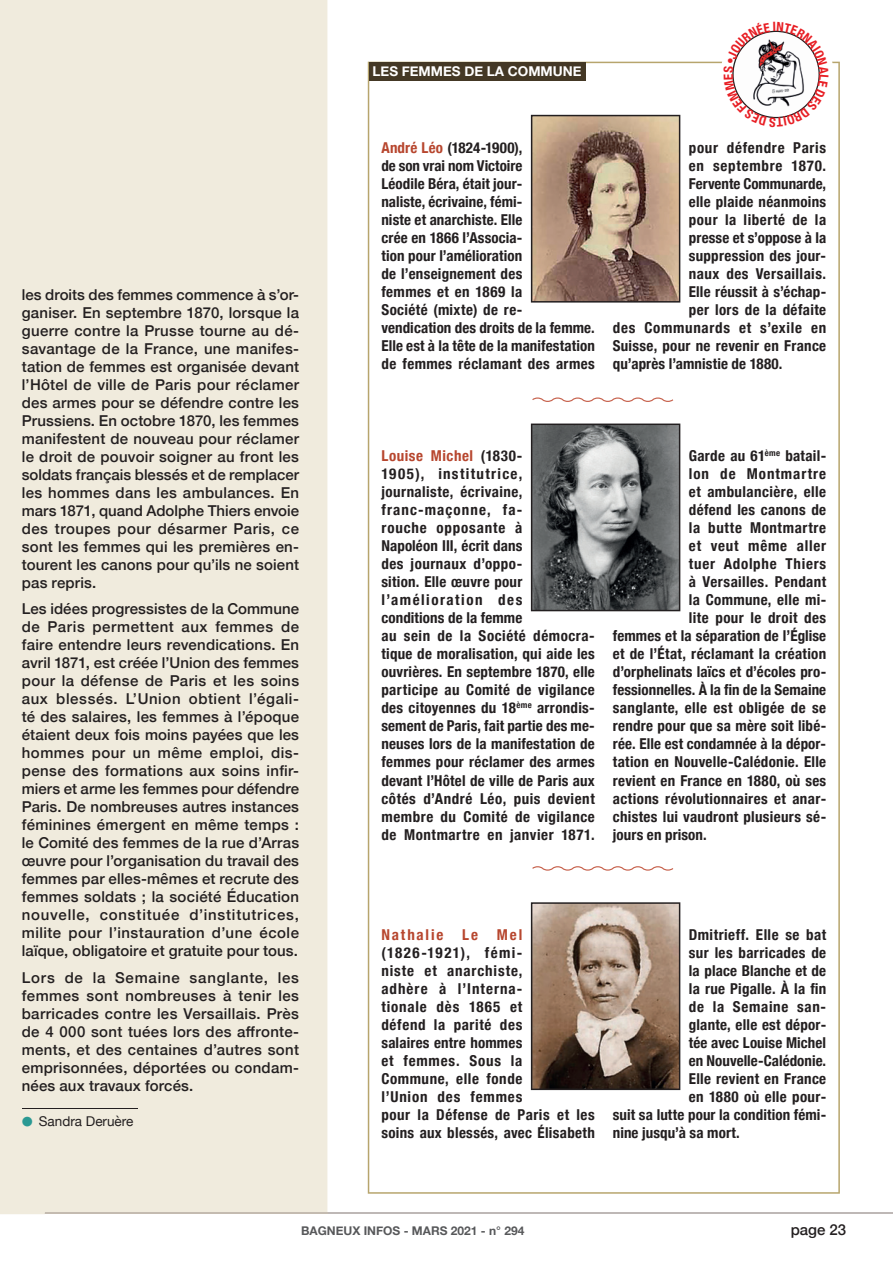
<style>
.page{position:relative;width:893px;height:1263px;background:#fff}
.page>*{position:absolute;margin:0;border:0;box-sizing:border-box;transform-origin:0 0}
.t1{font:700 condensed 15px/18px "Helvetica Neue";letter-spacing:.02em;color:#231f20}
.t2{font:500 15px/18px "Helvetica Neue";letter-spacing:.01em;color:#231f20;text-align:justify}
.t3{font:700 condensed 15px/18px "Helvetica Neue";letter-spacing:.045em;color:#231f20}
.t4{font:700 condensed 15px "Helvetica Neue";letter-spacing:.05em;color:#231f20}
.t5{font:700 condensed 15px "Helvetica Neue";color:#231f20}
.t6{font:700 condensed 15px "Helvetica Neue";letter-spacing:.065em;color:#231f20}
.t7{font:700 condensed 15px "Helvetica Neue";letter-spacing:.055em;color:#231f20}
.t8{font:700 condensed 15px "Helvetica Neue";letter-spacing:.125em;color:#b7462e}
.t9{font:700 13.5px "Helvetica Neue";color:#fff}
.t10{font:13.5px "Helvetica Neue";color:#231f20}
.t11{font:700 12px "Helvetica Neue";color:#57585a}
.s1{color:#b7462e}
</style>
<div class="page">
<hr style="left:45px;top:1213px;width:848px;height:1px;background:#beb8b6">
<div style="left:0;top:0;width:327px;height:1214px;background:#f0ebdd"></div>
<hr style="left:45px;top:1213px;width:282px;height:1px;background:#c4bbb0">
<svg style="left:368px;top:62px;width:472px;height:1132px"></svg>
<div style="left:721px;top:17px;width:112px;height:113px;background:#fff;border-radius:50%"></div>
<hr style="left:22px;top:1108px;width:116px;height:1px;background:#231f20">
<svg style="left:531px;top:115px;width:149px;height:188px;background:#a38772"></svg>
<svg style="left:531px;top:423px;width:149px;height:188px;background:#686b6c"></svg>
<svg style="left:531px;top:902px;width:149px;height:188px;background:#937d6c"></svg>
<svg style="left:532px;top:397px;width:141px;height:5px"></svg>
<svg style="left:532px;top:866px;width:141px;height:5px"></svg>
<div style="left:369px;top:62px;width:216px;height:18px;background:#443825"></div>
<svg style="left:23px;top:1116px;width:9px;height:10px"></svg>
<svg style="left:724px;top:30px;width:104px;height:97px"></svg>
<p class="t2" style="left:22px;top:284px;width:279px">les droits des femmes commence à s’or&shy;ganiser. En septembre 1870, lorsque la guerre contre la Prusse tourne au dé&shy;savantage de la France, une manifes&shy;tation de femmes est organisée devant l’Hôtel de ville de Paris pour réclamer des armes pour se défendre contre les Prussiens. En octobre 1870, les femmes manifestent de nouveau pour réclamer le droit de pouvoir soigner au front les soldats français blessés et de remplacer les hommes dans les ambulances. En mars 1871, quand Adolphe Thiers envoie des troupes pour désarmer Paris, ce sont les femmes qui les premières en&shy;tourent les canons pour qu’ils ne soient pas repris.</p>
<p class="t2" style="left:22px;top:598px;width:279px">Les idées progressistes de la Commune de Paris permettent aux femmes de faire entendre leurs revendications. En avril 1871, est créée l’Union des femmes pour la défense de Paris et les soins aux blessés. L’Union obtient l’égali&shy;té des salaires, les femmes à l’époque étaient deux fois moins payées que les hommes pour un même emploi, dis&shy;pense des formations aux soins infir&shy;miers et arme les femmes pour défendre Paris. De nombreuses autres instances féminines émergent en même temps : le Comité des femmes de la rue d’Arras œuvre pour l’organisation du travail des femmes par elles-mêmes et recrute des femmes soldats ; la société Éducation nouvelle, constituée d’institutrices, milite pour l’instauration d’une école laïque, obligatoire et gratuite pour tous.</p>
<p class="t2" style="left:22px;top:967px;width:279px">Lors de la Semaine sanglante, les femmes sont nombreuses à tenir les barricades contre les Versaillais. Près de 4 000 sont tuées lors des affronte&shy;ments, et des centaines d’autres sont emprisonnées, déportées ou condam&shy;nées aux travaux forcés.</p>
<p class="t10" style="left:39px;top:1111px;width:96px">Sandra Deruère</p>
<p class="t9" style="left:373px;top:60px;width:211px">LES FEMMES DE LA COMMUNE</p>
<p class="t1" style="left:381px;top:137px;width:215px"><span class="s1">André Léo</span> (1824-1900),<br>de son vrai nom Victoire<br>Léodile Béra, était jour-<br>naliste, écrivaine, fémi-<br>niste et anarchiste. Elle<br>crée en 1866 l’Associa-<br>tion pour l’amélioration<br>de l’enseignement des<br>femmes et en 1869 la<br>Société (mixte) de re&shy;vendication des droits de la femme.<br>Elle est à la tête de la manifestation de femmes réclamant des armes</p>
<p class="t3" style="left:689px;top:137px;width:139px">pour défendre Paris</p>
<p class="t4" style="left:689px;top:153px;width:139px">en septembre 1870.</p>
<p class="t5" style="left:689px;top:171px;width:139px">Fervente Communarde,</p>
<p class="t1" style="left:689px;top:191px;width:139px">elle plaide néanmoins</p>
<p class="t1" style="left:689px;top:209px;width:139px">pour la liberté de la</p>
<p class="t1" style="left:689px;top:227px;width:139px">presse et s’oppose à la</p>
<p class="t1" style="left:689px;top:245px;width:139px">suppression des jour-</p>
<p class="t1" style="left:689px;top:263px;width:139px">naux des Versaillais.</p>
<p class="t1" style="left:689px;top:281px;width:139px">Elle réussit à s’échap-</p>
<p class="t1" style="left:689px;top:299px;width:139px">per lors de la défaite</p>
<p class="t3" style="left:613px;top:317px;width:215px">des Communards et s’exile en</p>
<p class="t1" style="left:613px;top:335px;width:215px">Suisse, pour ne revenir en France</p>
<p class="t1" style="left:613px;top:353px;width:171px">qu’après l’amnistie de 1880.</p>
<p class="t1" style="left:381px;top:446px;width:215px"><span class="s1">Louise Michel</span> (1830-<br>1905), institutrice, journaliste, écrivaine, franc-maçonne, fa-<br>rouche opposante à<br>Napoléon III, écrit dans<br>des journaux d’oppo-<br>sition. Elle œuvre pour l’amélioration des<br>conditions de la femme<br>au sein de la Société démocra&shy;tique de moralisation, qui aide les ouvrières. En septembre 1870, elle participe au Comité de vigilance des citoyennes du 18<sup>ème</sup> arrondis&shy;sement de Paris, fait partie des me&shy;neuses lors de la manifestation de femmes pour réclamer des armes devant l’Hôtel de ville de Paris aux côtés d’André Léo, puis devient membre du Comité de vigilance de Montmartre en janvier 1871.</p>
<p class="t1" style="left:689px;top:446px;width:139px">Garde au 61<sup>ème</sup> batail-</p>
<p class="t6" style="left:689px;top:462px;width:139px">lon de Montmartre</p>
<p class="t1" style="left:689px;top:482px;width:139px">et ambulancière, elle</p>
<p class="t1" style="left:689px;top:500px;width:139px">défend les canons de</p>
<p class="t3" style="left:689px;top:518px;width:139px">la butte Montmartre</p>
<p class="t7" style="left:689px;top:534px;width:139px">et veut même aller</p>
<p class="t4" style="left:689px;top:552px;width:139px">tuer Adolphe Thiers</p>
<p class="t1" style="left:689px;top:572px;width:139px">à Versailles. Pendant</p>
<p class="t1" style="left:689px;top:590px;width:139px">la Commune, elle mi-</p>
<p class="t1" style="left:689px;top:608px;width:139px">lite pour le droit des</p>
<p class="t1" style="left:613px;top:626px;width:215px">femmes et la séparation de l’Église</p>
<p class="t1" style="left:613px;top:644px;width:215px">et de l’État, réclamant la création</p>
<p class="t1" style="left:613px;top:662px;width:215px">d’orphelinats laïcs et d’écoles pro-</p>
<p class="t1" style="left:613px;top:680px;width:215px">fessionnelles. À la fin de la Semaine</p>
<p class="t1" style="left:613px;top:698px;width:215px">sanglante, elle est obligée de se</p>
<p class="t1" style="left:613px;top:716px;width:215px">rendre pour que sa mère soit libé-</p>
<p class="t1" style="left:613px;top:734px;width:215px">rée. Elle est condamnée à la dépor-</p>
<p class="t1" style="left:613px;top:752px;width:215px">tation en Nouvelle-Calédonie. Elle</p>
<p class="t1" style="left:613px;top:770px;width:215px">revient en France en 1880, où ses</p>
<p class="t1" style="left:613px;top:788px;width:215px">actions révolutionnaires et anar-</p>
<p class="t1" style="left:613px;top:806px;width:215px">chistes lui vaudront plusieurs sé-</p>
<p class="t1" style="left:613px;top:824px;width:95px">jours en prison.</p>
<p class="t8" style="left:381px;top:922px;width:63px">Nathalie</p>
<p class="t8" style="left:462px;top:922px;width:17px">Le</p>
<p class="t8" style="left:497px;top:922px;width:27px">Mel</p>
<p class="t3" style="left:381px;top:943px;width:215px">(1826-1921), fémi-<br>niste et anarchiste,<br>adhère à l’Interna-<br>tionale dès 1865 et<br>défend la parité des<br>salaires entre hommes<br>et femmes. Sous la<br>Commune, elle fonde<br>l’Union des femmes<br>pour la Défense de Paris et les soins aux blessés, avec Élisabeth</p>
<p class="t1" style="left:689px;top:925px;width:139px">Dmitrieff. Elle se bat</p>
<p class="t1" style="left:689px;top:943px;width:139px">sur les barricades de</p>
<p class="t1" style="left:689px;top:961px;width:139px">la place Blanche et de</p>
<p class="t1" style="left:689px;top:979px;width:139px">la rue Pigalle. À la fin</p>
<p class="t3" style="left:689px;top:997px;width:139px">de la Semaine san-</p>
<p class="t1" style="left:689px;top:1015px;width:139px">glante, elle est dépor-</p>
<p class="t1" style="left:689px;top:1033px;width:139px">tée avec Louise Michel</p>
<p class="t1" style="left:689px;top:1051px;width:139px">en Nouvelle-Calédonie.</p>
<p class="t1" style="left:689px;top:1069px;width:139px">Elle revient en France</p>
<p class="t1" style="left:689px;top:1087px;width:139px">en 1880 où elle pour-</p>
<p class="t1" style="left:613px;top:1105px;width:215px">suit sa lutte pour la condition fémi-</p>
<p class="t1" style="left:613px;top:1123px;width:128px">nine jusqu’à sa mort.</p>
<p class="t11" style="left:301px;top:1221px;width:225px">BAGNEUX INFOS - MARS 2021 - n° 294</p>
<p class="t2" style="left:791px;top:1219px;width:57px">page 23</p>
</div>
